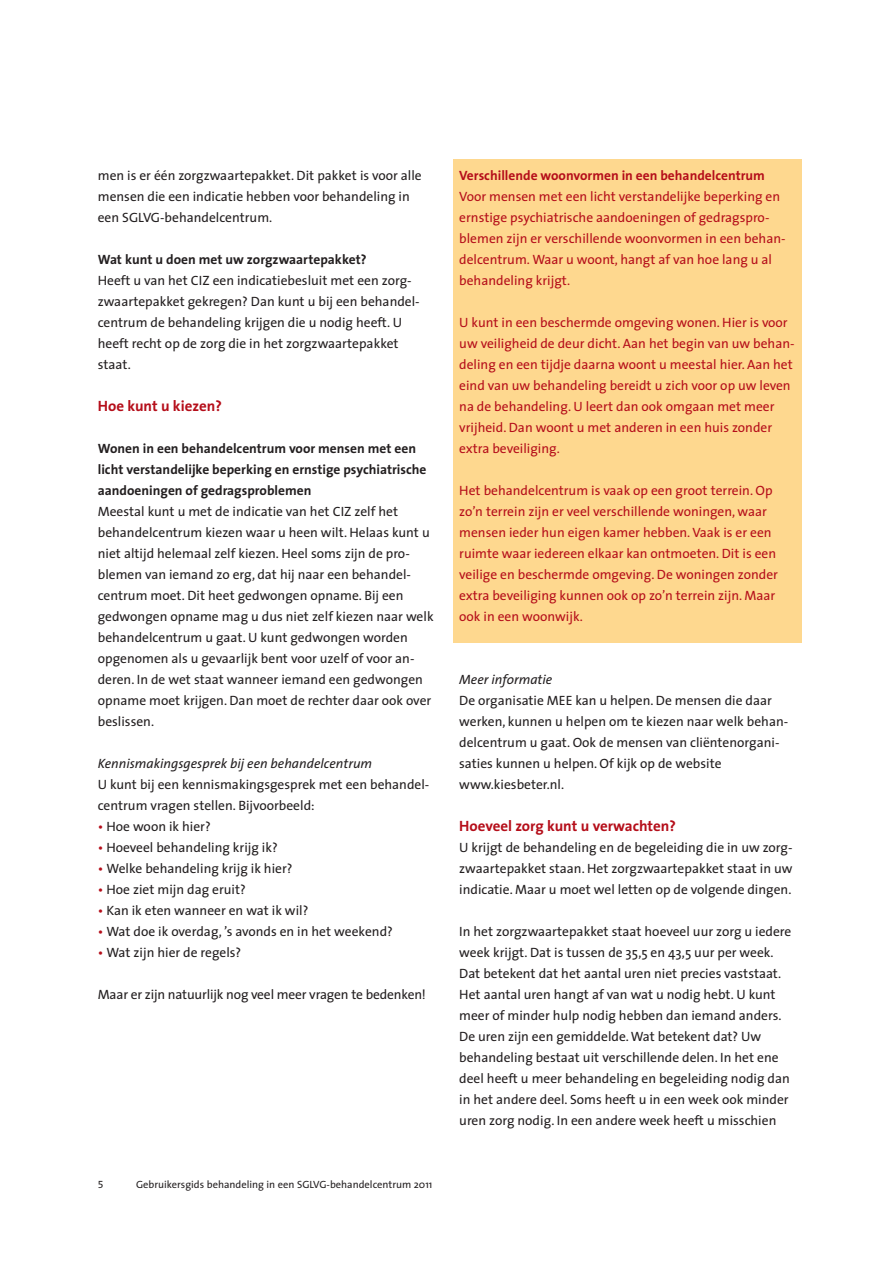
<style>
.page{position:relative;width:893px;height:1263px;background:#fff}
.page>*{position:absolute;margin:0;border:0;box-sizing:border-box;transform-origin:0 0}
.t1{font:700 15px "The Sans";color:#b50e1a}
.t2{font:13.5px/21px "The Sans";color:#231f20}
.t3{font:13.5px/21px "The Sans";color:#b50e1a}
.t4{font:700 13.5px/21px "The Sans";color:#231f20}
.t5{font:italic 13.5px "The Sans";color:#231f20}
.t6{font:700 13.5px "The Sans";color:#b50e1a}
.t7{font:10.5px "The Sans";color:#231f20}
.t8{font:10.5px "The Sans Expert";color:#231f20}
.s1{color:#b50e1a}
</style>
<div class="page">
<div style="left:453px;top:159px;width:349px;height:483px;background:#fed88f"></div>
<p class="t2" style="left:98px;top:166px;width:325px">men is er één zorgzwaartepakket. Dit pakket is voor alle mensen die een indicatie hebben voor behandeling in een SGLVG-behandelcentrum.</p>
<p class="t4" style="left:98px;top:250px;width:270px">Wat kunt u doen met uw zorgzwaartepakket?</p>
<p class="t2" style="left:98px;top:271px;width:323px">Heeft u van het CIZ een indicatiebesluit met een zorg&shy;zwaartepakket gekregen? Dan kunt u bij een behandel&shy;centrum de behandeling krijgen die u nodig heeft. U heeft recht op de zorg die in het zorgzwaartepakket staat.</p>
<p class="t1" style="left:98px;top:400px;width:126px">Hoe kunt u kiezen?</p>
<p class="t4" style="left:98px;top:439px;width:330px">Wonen in een behandelcentrum voor mensen met een licht verstandelijke beperking en ernstige psychiatrische aandoeningen of gedragsproblemen</p>
<p class="t2" style="left:98px;top:502px;width:337px">Meestal kunt u met de indicatie van het CIZ zelf het behandelcentrum kiezen waar u heen wilt. Helaas kunt u niet altijd helemaal zelf kiezen. Heel soms zijn de pro&shy;blemen van iemand zo erg, dat hij naar een behandel&shy;centrum moet. Dit heet gedwongen opname. Bij een gedwongen opname mag u dus niet zelf kiezen naar welk behandelcentrum u gaat. U kunt gedwongen worden opgenomen als u gevaarlijk bent voor uzelf of voor an&shy;deren. In de wet staat wanneer iemand een gedwongen opname moet krijgen. Dan moet de rechter daar ook over beslissen.</p>
<p class="t5" style="left:98px;top:758px;width:276px">Kennismakingsgesprek bij een behandelcentrum</p>
<p class="t2" style="left:98px;top:775px;width:333px">U kunt bij een kennismakingsgesprek met een behandel&shy;centrum vragen stellen. Bijvoorbeeld:</p>
<p class="t2" style="left:98px;top:817px;width:114px"><span class="s1">•</span> Hoe woon ik hier?</p>
<p class="t2" style="left:98px;top:838px;width:182px"><span class="s1">•</span> Hoeveel behandeling krijg ik?</p>
<p class="t2" style="left:98px;top:859px;width:196px"><span class="s1">•</span> Welke behandeling krijg ik hier?</p>
<p class="t2" style="left:98px;top:880px;width:150px"><span class="s1">•</span> Hoe ziet mijn dag eruit?</p>
<p class="t2" style="left:98px;top:901px;width:212px"><span class="s1">•</span> Kan ik eten wanneer en wat ik wil?</p>
<p class="t2" style="left:98px;top:922px;width:297px"><span class="s1">•</span> Wat doe ik overdag, ’s avonds en in het weekend?</p>
<p class="t2" style="left:98px;top:943px;width:145px"><span class="s1">•</span> Wat zijn hier de regels?</p>
<p class="t2" style="left:98px;top:985px;width:330px">Maar er zijn natuurlijk nog veel meer vragen te bedenken!</p>
<p class="t8" style="left:98px;top:1181px;width:7px">5</p>
<p class="t7" style="left:136px;top:1180px;width:298px">Gebruikersgids behandeling in een SGLVG-behandelcentrum 2011</p>
<p class="t6" style="left:459px;top:170px;width:307px">Verschillende woonvormen in een behandelcentrum</p>
<p class="t3" style="left:459px;top:187px;width:328px">Voor mensen met een licht verstandelijke beperking en ernstige psychiatrische aandoeningen of gedragspro&shy;blemen zijn er verschillende woonvormen in een behan&shy;delcentrum. Waar u woont, hangt af van hoe lang u al behandeling krijgt.</p>
<p class="t3" style="left:459px;top:313px;width:337px">U kunt in een beschermde omgeving wonen. Hier is voor uw veiligheid de deur dicht. Aan het begin van uw behan&shy;deling en een tijdje daarna woont u meestal hier. Aan het eind van uw behandeling bereidt u zich voor op uw leven na de behandeling. U leert dan ook omgaan met meer vrijheid. Dan woont u met anderen in een huis zonder extra beveiliging.</p>
<p class="t3" style="left:459px;top:481px;width:320px">Het behandelcentrum is vaak op een groot terrein. Op zo’n terrein zijn er veel verschillende woningen, waar mensen ieder hun eigen kamer hebben.Vaak is er een ruimte waar iedereen elkaar kan ontmoeten. Dit is een veilige en beschermde omgeving. De woningen zonder extra beveiliging kunnen ook op zo’n terrein zijn. Maar ook in een woonwijk.</p>
<p class="t5" style="left:459px;top:674px;width:95px">Meer informatie</p>
<p class="t2" style="left:459px;top:691px;width:331px">De organisatie MEE kan u helpen. De mensen die daar werken, kunnen u helpen om te kiezen naar welk behan&shy;delcentrum u gaat. Ook de mensen van cliëntenorgani&shy;saties kunnen u helpen. Of kijk op de website www.kiesbeter.nl.</p>
<p class="t1" style="left:459px;top:820px;width:218px">Hoeveel zorg kunt u verwachten?</p>
<p class="t2" style="left:459px;top:838px;width:335px;text-align:justify">U krijgt de behandeling en de begeleiding die in uw zorg&shy;zwaartepakket staan. Het zorgzwaartepakket staat in uw indicatie. Maar u moet wel letten op de volgende dingen.</p>
<p class="t2" style="left:459px;top:922px;width:334px">In het zorgzwaartepakket staat hoeveel uur zorg u iedere week krijgt. Dat is tussen de 35,5 en 43,5 uur per week.<br>Dat betekent dat het aantal uren niet precies vaststaat.<br>Het aantal uren hangt af van wat u nodig hebt. U kunt meer of minder hulp nodig hebben dan iemand anders.<br>De uren zijn een gemiddelde.Wat betekent dat? Uw behandeling bestaat uit verschillende delen. In het ene deel heeft u meer behandeling en begeleiding nodig dan in het andere deel. Soms heeft u in een week ook minder uren zorg nodig. In een andere week heeft u misschien</p>
</div>
